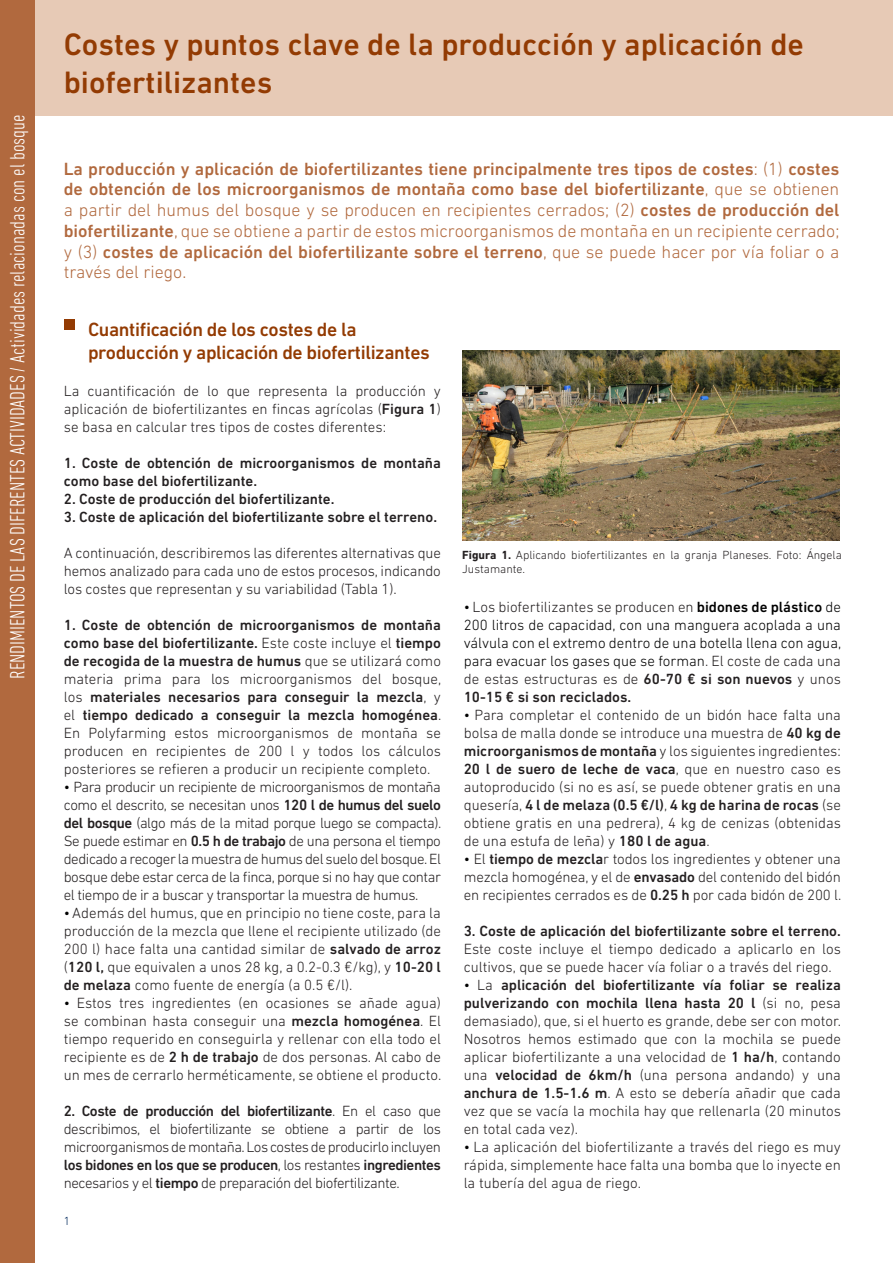
<style>
.page{position:relative;width:893px;height:1263px;background:#fff}
.page>*{position:absolute;margin:0;border:0;box-sizing:border-box;transform-origin:0 0}
.t1{font:500 31.5px/37.8px "DIN Next LT Pro";color:#933b03}
.t2{font:300 condensed 21px "DIN Next LT Pro";color:#fff}
.t3{font:500 19.5px "DIN Next LT Pro";letter-spacing:-.02em;color:#933b03}
.t4{font:500 18px/20.7px "DIN Next LT Pro";color:#b1693e;text-align:justify}
.t5{font:300 15px/18px "DIN Next LT Pro";color:#231f20;text-align:justify}
.t6{font:300 15px/18px "DIN Next LT Pro";color:#000;text-align:justify}
.t7{font:500 15px/18px "DIN Next LT Pro";color:#231f20}
.t8{font:300 12px/13.8px "DIN Next LT Pro";color:#231f20}
.t9{font:300 12px "DIN Next LT Pro";color:#00295c}
.s1{font-weight:300}
.s2{font-weight:500}
.s3{color:#000}
.s4{font-weight:700}
.s5{color:#231f20}
.s6{font-weight:500;color:#231f20}
</style>
<div class="page">
<div style="left:0;top:0;width:893px;height:115px;background:#e7cab6"></div>
<div style="left:0;top:0;width:34px;height:1263px;background:#b1693e"></div>
<div style="left:64px;top:319px;width:10px;height:10px;background:#933b03"></div>
<img style="left:462px;top:350px;width:377px;height:190px">
<p class="t2" style="left:5px;top:679px;width:566px;rotate:-90deg">RENDIMIENTOS DE LAS DIFERENTES ACTIVIDADES / Actividades relacionadas con el bosque</p>
<p class="t1" style="left:64px;top:25px;width:742px">Costes y puntos clave de la producción y aplicación de biofertilizantes</p>
<p class="t4" style="left:64px;top:158px;width:777px">La producción y aplicación de biofertilizantes tiene principalmente tres tipos de costes<span class="s1">: (1)</span> costes de obtención de los microorganismos de montaña como base del biofertilizante<span class="s1">, que se obtienen a partir del humus del bosque y se producen en recipientes cerrados; (2)</span> costes de producción del biofertilizante<span class="s1">, que se obtiene a partir de estos microorganismos de montaña en un recipiente cerrado; y (3)</span> costes de aplicación del biofertilizante sobre el terreno<span class="s1">, que se puede hacer por vía foliar o a través del riego.</span></p>
<p class="t3" style="left:88px;top:318px;width:270px">Cuantificación de los costes de la</p>
<p class="t3" style="left:88px;top:341px;width:343px">producción y aplicación de biofertilizantes</p>
<p class="t5" style="left:64px;top:382px;width:379px">La cuantificación de lo que representa la producción y aplicación de biofertilizantes en fincas agrícolas (<span class="s2">Figura 1</span>) se basa en calcular tres tipos de costes diferentes:</p>
<p class="t7" style="left:64px;top:454px;width:379px">1. Coste de obtención de microorganismos de montaña como base del biofertilizante.</p>
<p class="t7" style="left:64px;top:490px;width:272px">2. Coste de producción del biofertilizante.</p>
<p class="t7" style="left:64px;top:508px;width:375px">3. Coste de aplicación del biofertilizante sobre el terreno.</p>
<p class="t5" style="left:64px;top:544px;width:379px">A continuación, describiremos las diferentes alternativas que hemos analizado para cada uno de estos procesos, indicando los costes que representan y su variabilidad (Tabla 1).</p>
<p class="t5" style="left:64px;top:616px;width:379px"><span class="s2">1. Coste de obtención de microorganismos de montaña como base del biofertilizante.</span> Este coste incluye el <span class="s2">tiempo de recogida de la muestra de humus</span> que se utilizará como materia prima para los microorganismos del bosque, los <span class="s2">materiales necesarios para conseguir la mezcla</span>, y el <span class="s2">tiempo dedicado a conseguir la mezcla homogénea</span>.<br>En Polyfarming estos microorganismos de montaña se producen en recipientes de 200 l y todos los cálculos posteriores se refieren a producir un recipiente completo.</p>
<p class="t5" style="left:64px;top:778px;width:379px"><span class="s3">•</span> Para producir un recipiente de microorganismos de montaña como el descrito, se necesitan unos <span class="s2">120 l de humus del suelo del bosque</span> (algo más de la mitad porque luego se compacta).<br>Se puede estimar en <span class="s2">0.5 h de trabajo</span> de una persona el tiempo dedicado a recoger la muestra de humus del suelo del bosque. El bosque debe estar cerca de la finca, porque si no hay que contar el tiempo de ir a buscar y transportar la muestra de humus.</p>
<p class="t5" style="left:64px;top:904px;width:379px"><span class="s3">•</span> Además del humus, que en principio no tiene coste, para la producción de la mezcla que llene el recipiente utilizado (de 200 l) hace falta una cantidad similar de <span class="s2">salvado de arroz </span>(<span class="s2">120 l,</span> que equivalen a unos 28 kg, a 0.2-0.3 €/kg), y <span class="s2">10-20 l de melaza</span> como fuente de energía (a 0.5 €/l).</p>
<p class="t5" style="left:64px;top:994px;width:379px"><span class="s3">•</span> Estos tres ingredientes (en ocasiones se añade agua) se combinan hasta conseguir una <span class="s2">mezcla homogénea</span>. El tiempo requerido en conseguirla y rellenar con ella todo el recipiente es de <span class="s2">2 h de trabajo</span> de dos personas. Al cabo de un mes de cerrarlo herméticamente, se obtiene el producto.</p>
<p class="t5" style="left:64px;top:1102px;width:379px"><span class="s2">2. Coste de producción del biofertilizante</span>. En el caso que describimos, el biofertilizante se obtiene a partir de los microorganismos de montaña. Los costes de producirlo incluyen <span class="s2">los bidones en los que se producen</span>, los restantes <span class="s2">ingredientes </span>necesarios y el <span class="s2">tiempo</span> de preparación del biofertilizante.</p>
<p class="t9" style="left:64px;top:1213px;width:8px">1</p>
<p class="t8" style="left:462px;top:548px;width:381px"><span class="s4">Figura 1.</span> Aplicando biofertilizantes en la granja Planeses. Foto: Ángela<br>Justamante.</p>
<p class="t6" style="left:464px;top:598px;width:379px">• <span class="s5">Los biofertilizantes se producen en</span> <span class="s2">bidones de plástico</span> de 200 litros de capacidad, con una manguera acoplada a una válvula con el extremo dentro de una botella llena con agua, para evacuar los gases que se forman<span class="s5">. El coste de cada una de estas estructuras es de</span> <span class="s6">60-70 € si son nuevos</span> <span class="s5">y unos </span><span class="s6">10-15 € si son reciclados.</span></p>
<p class="t5" style="left:464px;top:706px;width:379px"><span class="s3">•</span> Para completar el contenido de un bidón hace falta una bolsa de malla donde se introduce una muestra de <span class="s2">40 kg de microorganismos de montaña</span> y los siguientes ingredientes:<br><span class="s2">20 l de suero de leche de vaca</span>, que en nuestro caso es autoproducido (si no es así, se puede obtener gratis en una quesería, <span class="s2">4 l de melaza (0.5 €/l)</span>, <span class="s2">4 kg de harina de rocas</span> (se obtiene gratis en una pedrera), 4 kg de cenizas (obtenidas de una estufa de leña) y <span class="s2">180 l de agua</span>.</p>
<p class="t5" style="left:464px;top:850px;width:379px"><span class="s3">•</span> El <span class="s2">tiempo de mezcla</span>r todos los ingredientes y obtener una mezcla homogénea, y el de <span class="s2">envasado</span> del contenido del bidón en recipientes cerrados es de <span class="s2">0.25 h</span> por cada bidón de 200 l.</p>
<p class="t5" style="left:464px;top:922px;width:379px"><span class="s2">3. Coste de aplicación del biofertilizante sobre el terreno.<br></span>Este coste incluye el tiempo dedicado a aplicarlo en los cultivos, que se puede hacer vía foliar o a través del riego.</p>
<p class="t5" style="left:464px;top:976px;width:379px"><span class="s3">•</span> La <span class="s2">aplicación del biofertilizante vía foliar se realiza pulverizando con mochila llena hasta 20 l</span> (si no, pesa demasiado), que, si el huerto es grande, debe ser con motor.<br>Nosotros hemos estimado que con la mochila se puede aplicar biofertilizante a una velocidad de <span class="s2">1 ha/h</span>, contando una <span class="s2">velocidad de 6km/h</span> (una persona andando) y una <span class="s2">anchura de 1.5-1.6 m</span>. A esto se debería añadir que cada vez que se vacía la mochila hay que rellenarla (20 minutos en total cada vez).</p>
<p class="t5" style="left:464px;top:1138px;width:379px"><span class="s3">•</span> La aplicación del biofertilizante a través del riego es muy rápida, simplemente hace falta una bomba que lo inyecte en la tubería del agua de riego.</p>
</div>
